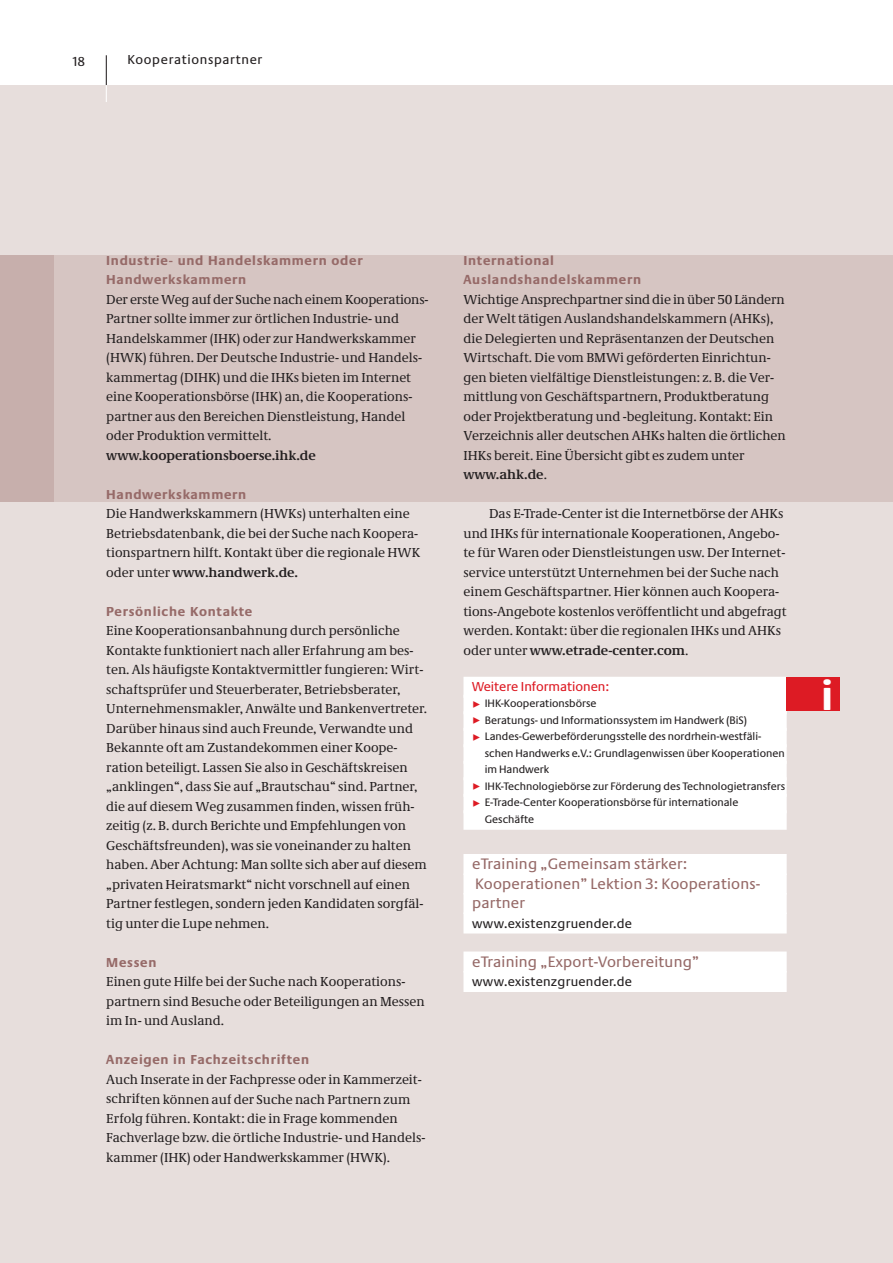
<style>
.page{position:relative;width:893px;height:1263px;background:#fff}
.page>*{position:absolute;margin:0;border:0;box-sizing:border-box;transform-origin:0 0}
.t1{font:700 43.5px "Neue Praxis";color:#fff}
.t2{font:15.75px/19.5px "Neue Praxis";letter-spacing:.015em;color:#966a68}
.t3{font:13.5px/19.5px "Neue Demos";color:#231f20}
.t4{font:700 13.5px/19.5px "Neue Praxis";letter-spacing:.05em;color:#966a68}
.t5{font:13.5px "Neue Praxis";letter-spacing:.015em;color:#231f20}
.t6{font:700 13.5px "Neue Demos";color:#231f20}
.t7{font:13.5px "Neue Praxis";color:#dd1b24}
.t8{font:13.5px "Neue Praxis";letter-spacing:.05em;color:#231f20}
.t9{font:11.25px/16.5px "Neue Praxis";color:#231f20}
.s1{font-weight:700}
.s2{color:#dd1b24}
</style>
<div class="page">
<div style="left:0;top:85px;width:893px;height:1178px;background:#e7dedc"></div>
<div style="left:13px;top:255px;width:880px;height:247px;background:#d6c5c2"></div>
<svg style="left:106px;top:85px;width:1px;height:17px"></svg>
<div style="left:0;top:255px;width:53px;height:247px;background:#c7afac"></div>
<hr style="left:106px;top:55px;width:1px;height:30px;background:#231f20">
<div style="left:463px;top:677px;width:324px;height:21px;background:#fff"></div>
<div style="left:463px;top:695px;width:324px;height:19px;background:#fff"></div>
<div style="left:463px;top:711px;width:324px;height:20px;background:#fff"></div>
<div style="left:463px;top:728px;width:324px;height:19px;background:#fff"></div>
<div style="left:463px;top:744px;width:324px;height:20px;background:#fff"></div>
<div style="left:463px;top:761px;width:324px;height:19px;background:#fff"></div>
<div style="left:463px;top:777px;width:324px;height:20px;background:#fff"></div>
<div style="left:463px;top:794px;width:324px;height:19px;background:#fff"></div>
<div style="left:463px;top:810px;width:324px;height:20px;background:#fff"></div>
<div style="left:463px;top:854px;width:324px;height:21px;background:#fff"></div>
<div style="left:463px;top:873px;width:324px;height:21px;background:#fff"></div>
<div style="left:463px;top:893px;width:324px;height:21px;background:#fff"></div>
<div style="left:463px;top:912px;width:324px;height:21px;background:#fff"></div>
<div style="left:463px;top:951px;width:324px;height:21px;background:#fff"></div>
<div style="left:463px;top:971px;width:324px;height:21px;background:#fff"></div>
<div style="left:787px;top:677px;width:53px;height:34px;background:#dd1b24"></div>
<p class="t5" style="left:73px;top:57px;width:14px">18</p>
<p class="t8" style="left:128px;top:54px;width:136px">Kooperationspartner</p>
<p class="t4" style="left:106px;top:252px;width:258px">Industrie- und Handelskammern oder<br>Handwerkskammern</p>
<p class="t3" style="left:106px;top:291px;width:324px">Der erste Weg auf der Suche nach einem Koope ra tions-Partner sollte immer zur örtlichen Industrie- und<br>Han delskammer (IHK) oder zur Hand werks kammer (HWK) führen. Der Deutsche Industrie- und Handels - kammertag (DIHK) und die IHKs bieten im Internet eine Kooperationsbörse (IHK) an, die Kooperations - partner aus den Bereichen Dienstleistung, Handel oder Produktion vermittelt.</p>
<p class="t6" style="left:106px;top:450px;width:211px">www.kooperationsboerse.ihk.de</p>
<p class="t4" style="left:106px;top:486px;width:141px">Handwerkskammern</p>
<p class="t3" style="left:106px;top:505px;width:315px">Die Handwerkskammern (HWKs) unterhalten eine Betriebsdatenbank, die bei der Suche nach Koo pera - tionspartnern hilft. Kontakt über die regionale HWK oder unter <span class="s1">www.handwerk.de.</span></p>
<p class="t4" style="left:106px;top:603px;width:148px">Persönliche Kontakte</p>
<p class="t3" style="left:106px;top:622px;width:322px">Eine Kooperationsanbahnung durch persönliche Kontakte funktioniert nach aller Erfahrung am bes - ten. Als häufigste Kontaktvermittler fungieren: Wirt - schaftsprüfer und Steuerberater, Betriebsberater, Unternehmensmakler, Anwälte und Banken ver treter.<br>Darüber hinaus sind auch Freunde, Verwandte und Bekannte oft am Zustandekommen einer Koo pe - ration beteiligt. Lassen Sie also in Ge schäftskreisen „anklingen“, dass Sie auf „Brautschau“ sind. Partner, die auf diesem Weg zusammen finden, wissen früh&shy;zeitig (z. B. durch Berichte und Empfehlungen von Geschäftsfreunden), was sie voneinander zu halten haben. Aber Achtung: Man sollte sich aber auf diesem „privaten Heiratsmarkt“ nicht vorschnell auf einen Partner festlegen, sondern jeden Kandidaten sorgfäl&shy;tig unter die Lupe nehmen.</p>
<p class="t4" style="left:106px;top:954px;width:52px">Messen</p>
<p class="t3" style="left:106px;top:973px;width:320px">Einen gute Hilfe bei der Suche nach Koopera tions - partnern sind Besuche oder Beteiligungen an Messen im In- und Ausland.</p>
<p class="t4" style="left:106px;top:1051px;width:204px">Anzeigen in Fachzeitschriften</p>
<p class="t3" style="left:106px;top:1071px;width:321px">Auch Inserate in der Fachpresse oder in Kammer zeit - schriften können auf der Suche nach Partnern zum Erfolg führen. Kontakt: die in Frage kommenden Fachverlage bzw. die örtliche Industrie- und Handels - kammer (IHK) oder Handwerkskammer (HWK).</p>
<p class="t4" style="left:463px;top:252px;width:179px">International<br>Auslandshandelskammern</p>
<p class="t3" style="left:463px;top:291px;width:324px">Wichtige Ansprechpartner sind die in über 50 Län dern der Welt tätigen Auslandshandelskammern (AHKs), die Delegierten und Repräsentanzen der Deutschen Wirtschaft. Die vom BMWi geförderten Einrich tun - gen bieten vielfältige Dienstleistungen: z. B. die Ver - mittlung von Geschäftspartnern, Produktberatung oder Projektberatung und -begleitung. Kontakt: Ein Verzeichnis aller deutschen AHKs halten die örtlichen IHKs bereit. Eine Übersicht gibt es zudem unter <span class="s1">www.ahk.de</span>.</p>
<p class="t3" style="left:463px;top:505px;width:325px;text-indent:26px">Das E-Trade-Center ist die Internetbörse der AHKs und IHKs für internationale Kooperationen, Ange bo - te für Waren oder Dienstleistungen usw. Der Internet - service unterstützt Unternehmen bei der Suche nach einem Geschäftspartner. Hier können auch Koope ra - tions-Angebote kostenlos veröffentlicht und abgefragt werden. Kontakt: über die regionalen IHKs und AHKs oder unter <span class="s1">www.etrade-center.com</span>.</p>
<p class="t7" style="left:472px;top:681px;width:139px">Weitere Informationen:</p>
<p class="t9" style="left:472px;top:696px;width:126px"><span class="s2">✓</span> IHK-Kooperationsbörse</p>
<p class="t9" style="left:472px;top:713px;width:277px"><span class="s2">✓</span> Beratungs- und Informationssystem im Handwerk (BiS)</p>
<p class="t9" style="left:485px;top:729px;width:301px;text-indent:-13px"><span class="s2">✓</span> Landes-Gewerbeförderungsstelle des nordrhein-westfäli&shy;schen Handwerks e.V.: Grundlagenwissen über Kooperationen im Handwerk</p>
<p class="t9" style="left:472px;top:779px;width:315px"><span class="s2">✓</span> IHK-Technologiebörse zur Förderung des Technologietransfers</p>
<p class="t9" style="left:485px;top:795px;width:255px;text-indent:-13px"><span class="s2">✓</span> E-Trade-Center Kooperationsbörse für internationale<br>Geschäfte</p>
<p class="t2" style="left:472px;top:856px;width:290px">eTraining „Gemeinsam stärker:<br>Kooperationen” Lektion 3: Kooperations&shy;partner</p>
<p class="t5" style="left:472px;top:918px;width:162px">www.existenzgruender.de</p>
<p class="t2" style="left:472px;top:953px;width:229px">eTraining „Export-Vorbereitung”</p>
<p class="t5" style="left:472px;top:977px;width:162px">www.existenzgruender.de</p>
<h1 class="t1" style="left:821px;top:679px;width:14px">i</h1>
</div>
